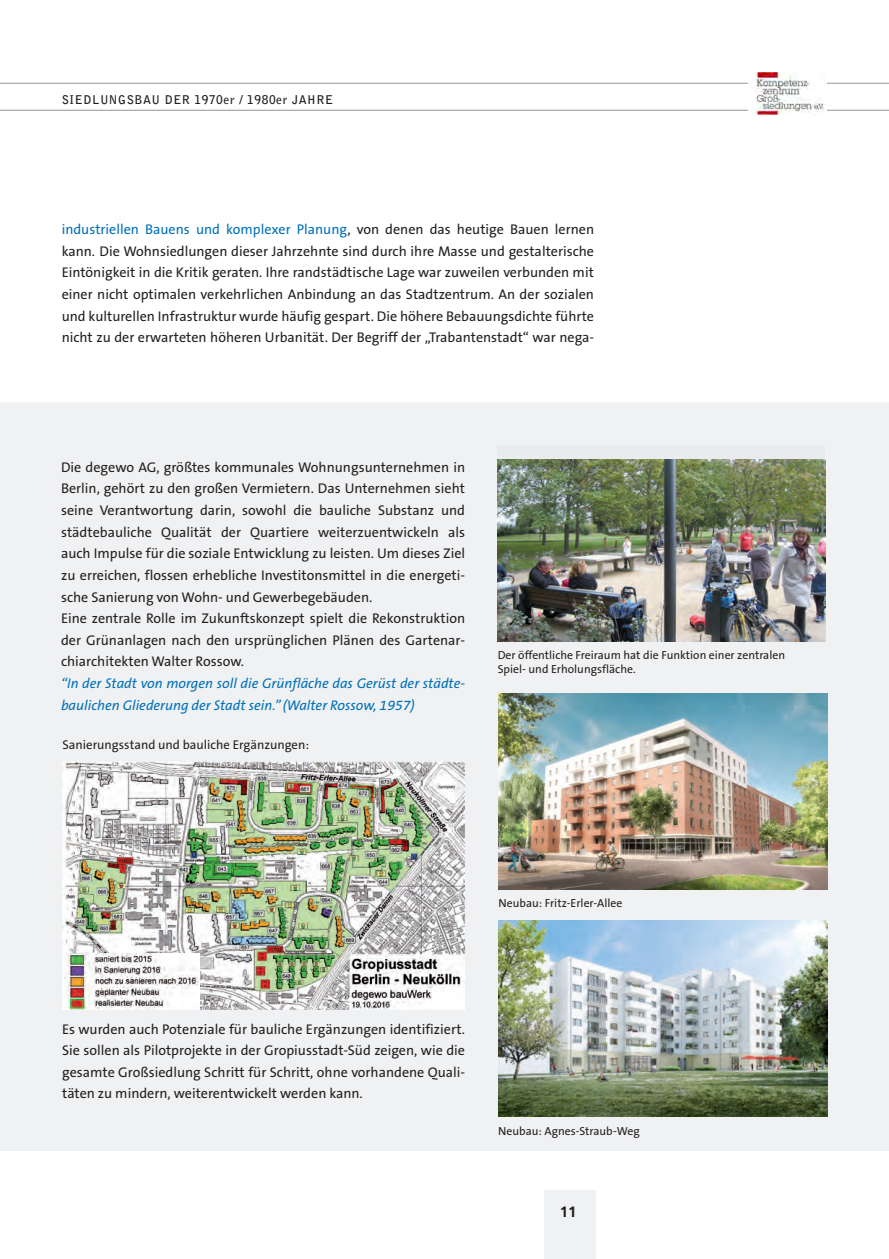
<style>
.page{position:relative;width:889px;height:1259px;background:#fff}
.page>*{position:absolute;margin:0;border:0;box-sizing:border-box;transform-origin:0 0}
.t1{font:700 15px "Frutiger";color:#231f20}
.t2{font:14.1px/21.6px "The Sans B5 Plain";color:#231f20;text-align:justify}
.t3{font:italic 14.1px/21.6px "The Sans B5 Plain";color:#0070ba}
.t4{font:12.75px "The Sans B5 Plain";color:#231f20}
.t5{font:700 12px "Bell Gothic Std";letter-spacing:.05em;color:#231f20}
.t6{font:11.7px/14.1px "The Sans B5 Plain";color:#231f20}
.s1{color:#0070ba}
</style>
<div class="page">
<div style="left:0;top:402px;width:889px;height:748px;background:#f0f1f2"></div>
<hr style="left:49px;top:83px;width:840px;height:1px;background:#939598">
<div style="left:544px;top:1190px;width:51px;height:69px;background:#f0f1f2"></div>
<hr style="left:0;top:110px;width:889px;height:1px;background:#939598">
<hr style="left:0;top:83px;width:49px;height:1px;background:#939598">
<div style="left:498px;top:445px;width:327px;height:14px;background:#eaebec"></div>
<img style="left:497px;top:459px;width:328px;height:182px">
<img style="left:498px;top:694px;width:329px;height:195px">
<img style="left:498px;top:920px;width:329px;height:196px">
<img style="left:63px;top:761px;width:402px;height:249px">
<img style="left:66px;top:953px;width:133px;height:57px">
<div style="left:748px;top:68px;width:79px;height:51px;background:#fff"></div>
<img style="left:755px;top:72px;width:69px;height:43px">
<p class="t5" style="left:62px;top:95px;width:273px">SIEDLUNGSBAU DER 1970er / 1980er JAHRE</p>
<p class="t2" style="left:62px;top:219px;width:534px"><span class="s1">industriellen Bauens und komplexer Planung</span>, von denen das heutige Bauen lernen kann. Die Wohnsiedlungen dieser Jahrzehnte sind durch ihre Masse und gestalterische Eintönigkeit in die Kritik geraten. Ihre randstädtische Lage war zuweilen verbunden mit einer nicht optimalen verkehrlichen Anbindung an das Stadtzentrum. An der sozialen und kulturellen Infrastruktur wurde häufig gespart. Die höhere Bebauungsdichte führte nicht zu der erwarteten höheren Urbanität. Der Begriff der „Trabantenstadt“ war nega-</p>
<p class="t2" style="left:61px;top:457px;width:406px;text-align:left">Die degewo AG, größtes kommunales Wohnungsunternehmen in Berlin, gehört zu den großen Vermietern. Das Unternehmen sieht seine Verantwortung darin, sowohl die bauliche Substanz und städtebauliche Qualität der Quartiere weiterzuentwickeln als auch Impulse für die soziale Entwicklung zu leisten. Um dieses Ziel zu erreichen, flossen erhebliche Investitonsmittel in die energeti&shy;sche Sanierung von Wohn- und Gewerbegebäuden.<br>Eine zentrale Rolle im Zukunftskonzept spielt die Rekonstruktion der Grünanlagen nach den ursprünglichen Plänen des Gartenar&shy;chiarchitekten Walter Rossow.</p>
<p class="t3" style="left:61px;top:673px;width:405px">“In der Stadt von morgen soll die Grünfläche das Gerüst der städte&shy;baulichen Gliederung der Stadt sein.” (Walter Rossow, 1957)</p>
<p class="t4" style="left:63px;top:737px;width:248px">Sanierungsstand und bauliche Ergänzungen:</p>
<p class="t6" style="left:498px;top:648px;width:289px">Der öffentliche Freiraum hat die Funktion einer zentralen<br>Spiel- und Erholungsfläche.</p>
<p class="t6" style="left:498px;top:896px;width:125px">Neubau: Fritz-Erler-Allee</p>
<p class="t2" style="left:62px;top:1018px;width:404px">Es wurden auch Potenziale für bauliche Ergänzungen identifiziert.<br>Sie sollen als Pilotprojekte in der Gropiusstadt-Süd zeigen, wie die gesamte Großsiedlung Schritt für Schritt, ohne vorhandene Quali&shy;täten zu mindern, weiterentwickelt werden kann.</p>
<p class="t6" style="left:498px;top:1124px;width:143px">Neubau: Agnes-Straub-Weg</p>
<p class="t1" style="left:560px;top:1206px;width:18px">11</p>
</div>
